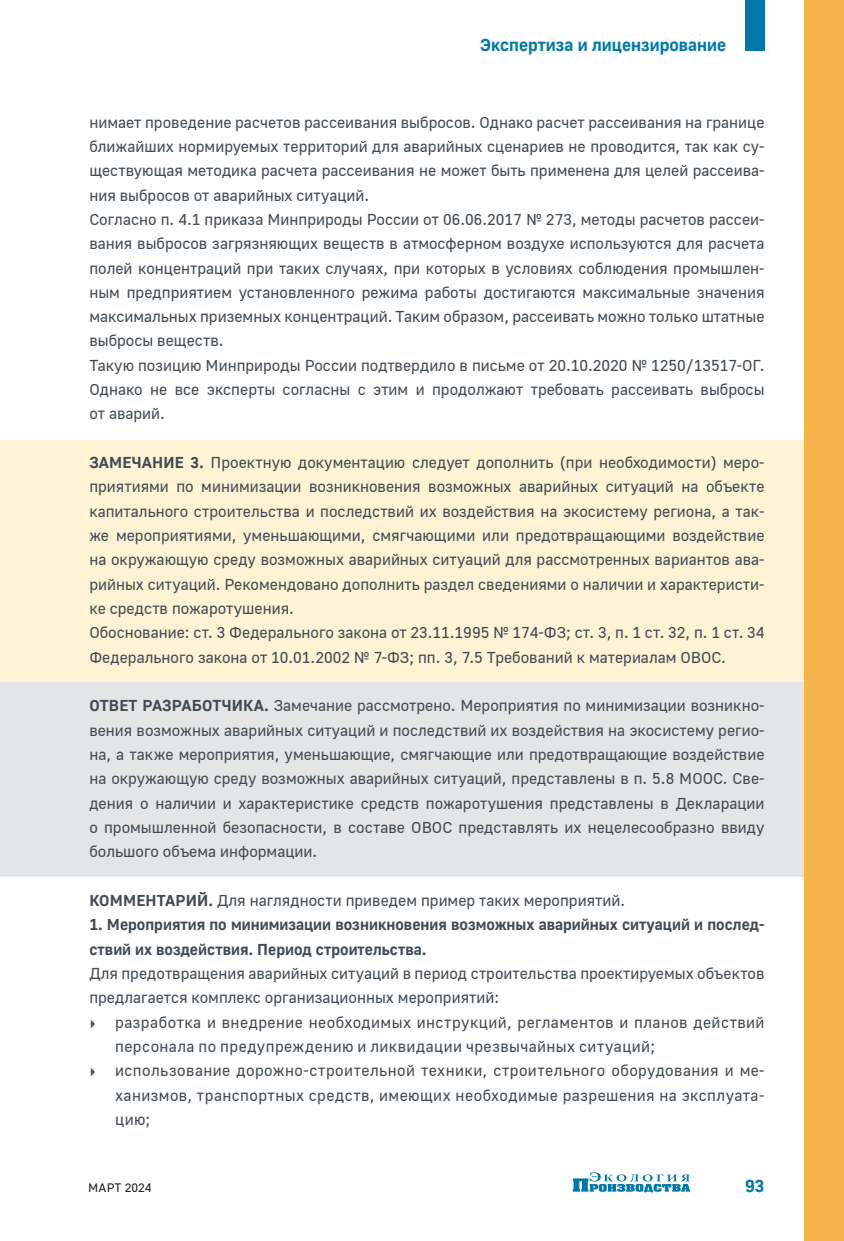
<style>
.page{position:relative;width:844px;height:1241px;background:#fff}
.page>*{position:absolute;margin:0;border:0;box-sizing:border-box;transform-origin:0 0}
.t1{font:700 17.5px "Golos UI";color:#0078aa}
.Подвал_текст{font:15.75px/24.3px "Golos UI";color:#424b53;text-align:justify}
.Подвал_текст-2{font:15.75px/24.3px "Golos UI";letter-spacing:.025em;color:#424b53}
.Подвал_текст-3{font:700 15.75px/24.3px "Golos UI";color:#424b53}
.t2{font:12.25px "Golos UI";letter-spacing:.005em;color:#231f20}
.s1{font-weight:700}
.s2{font-family:"Kazimir Text";font-weight:700}
</style>
<div class="page">
<div style="left:0;top:440px;width:804px;height:241px;background:#fef3d5"></div>
<div style="left:0;top:681px;width:804px;height:195px;background:#e4e5e7"></div>
<div style="left:804px;top:0;width:39px;height:1240px;background:#f7b44a"></div>
<svg style="left:572px;top:1172px;width:118px;height:20px"></svg>
<div style="left:744px;top:0;width:20px;height:51px;background:#0078aa"></div>
<p class="t1" style="left:480px;top:34px;width:247px">Экспертиза и лицензирование</p>
<p class="Подвал_текст" style="left:89px;top:110px;width:676px">нимает проведение расчетов рассеивания выбросов. Однако расчет рассеивания на границе ближайших нормируемых территорий для аварийных сценариев не проводится, так как су&shy;ществующая методика расчета рассеивания не может быть применена для целей рассеива&shy;ния выбросов от аварийных ситуаций.</p>
<p class="Подвал_текст" style="left:89px;top:207px;width:676px">Согласно п. 4.1 приказа Минприроды России от 06.06.2017 № 273, методы расчетов рассеи&shy;вания выбросов загрязняющих веществ в атмосферном воздухе используются для расчета полей концентраций при таких случаях, при которых в условиях соблюдения промышлен&shy;ным предприятием установленного режима работы достигаются максимальные значения максимальных приземных концентраций. Таким образом, рассеивать можно только штатные выбросы веществ.</p>
<p class="Подвал_текст" style="left:89px;top:353px;width:676px">Такую позицию Минприроды России подтвердило в письме от 20.10.2020 № 1250/13517-ОГ.<br>Однако не все эксперты согласны с этим и продолжают требовать рассеивать выбросы от аварий.</p>
<p class="Подвал_текст" style="left:89px;top:450px;width:676px"><span class="s1">ЗАМЕЧАНИЕ 3.</span> Проектную документацию следует дополнить (при необходимости) меро&shy;приятиями по минимизации возникновения возможных аварийных ситуаций на объекте капитального строительства и последствий их воздействия на экосистему региона, а так&shy;же мероприятиями, уменьшающими, смягчающими или предотвращающими воздействие на окружающую среду возможных аварийных ситуаций для рассмотренных вариантов ава&shy;рийных ситуаций. Рекомендовано дополнить раздел сведениями о наличии и характеристи&shy;ке средств пожаротушения.</p>
<p class="Подвал_текст" style="left:89px;top:620px;width:676px">Обоснование: ст. 3 Федерального закона от 23.11.1995 № 174-ФЗ; ст. 3, п. 1 ст. 32, п. 1 ст. 34<br>Федерального закона от 10.01.2002 № 7-ФЗ; пп. 3, 7.5 Требований к материалам ОВОС.</p>
<p class="Подвал_текст" style="left:89px;top:693px;width:676px"><span class="s1">ОТВЕТ РАЗРАБОТЧИКА.</span> Замечание рассмотрено. Мероприятия по минимизации возникно&shy;вения возможных аварийных ситуаций и последствий их воздействия на экосистему регио&shy;на, а также мероприятия, уменьшающие, смягчающие или предотвращающие воздействие на окружающую среду возможных аварийных ситуаций, представлены в п. 5.8 МООС. Све&shy;дения о наличии и характеристике средств пожаротушения представлены в Декларации о промышленной безопасности, в составе ОВОС представлять их нецелесообразно ввиду большого объема информации.</p>
<p class="Подвал_текст" style="left:89px;top:887px;width:537px"><span class="s1">КОММЕНТАРИЙ.</span> Для наглядности приведем пример таких мероприятий.</p>
<p class="Подвал_текст-3" style="left:89px;top:912px;width:676px">1. Мероприятия по минимизации возникновения возможных аварийных ситуаций и послед&shy;ствий их воздействия. Период строительства.</p>
<p class="Подвал_текст" style="left:89px;top:960px;width:676px">Для предотвращения аварийных ситуаций в период строительства проектируемых объектов предлагается комплекс организационных мероприятий:</p>
<p class="Подвал_текст-2" style="left:115px;top:1009px;width:650px;text-indent:-26px"><span class="s2">▸</span> разработка и внедрение необходимых инструкций, регламентов и планов действий персонала по предупреждению и ликвидации чрезвычайных ситуаций;</p>
<p class="Подвал_текст" style="left:115px;top:1058px;width:650px;text-indent:-26px"><span class="s2">▸</span> использование дорожно-строительной техники, строительного оборудования и ме&shy;ханизмов, транспортных средств, имеющих необходимые разрешения на эксплуата&shy;цию;</p>
<p class="t2" style="left:88px;top:1180px;width:65px">МАРТ 2024</p>
<p class="t1" style="left:745px;top:1175px;width:21px">93</p>
</div>
